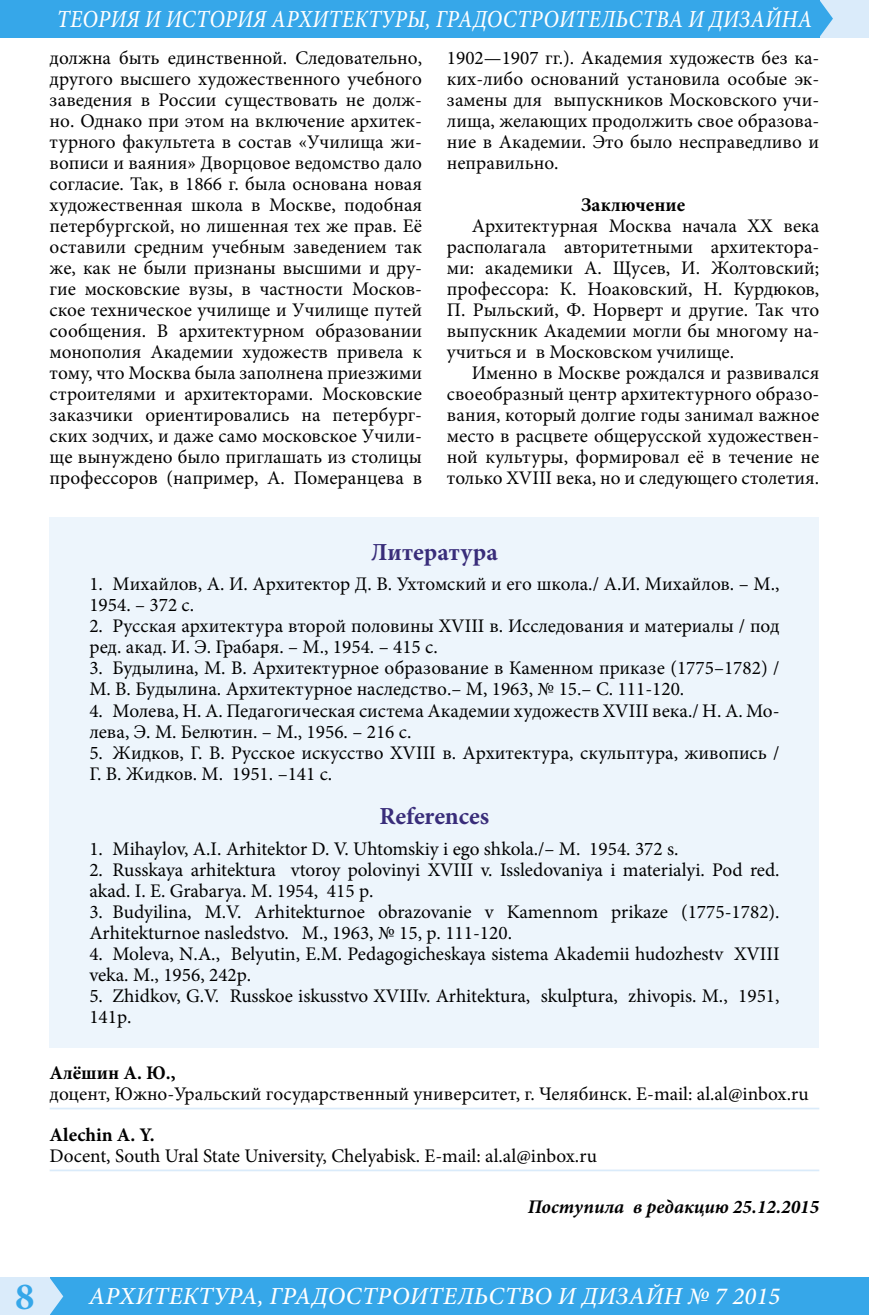
<style>
.page{position:relative;width:869px;height:1315px;background:#fff}
.page>*{position:absolute;margin:0;border:0;box-sizing:border-box;transform-origin:0 0}
.t1{font:700 38.5px "Minion Pro";color:#36a7e9}
.t2{font:italic 500 24.5px "Minion Pro";letter-spacing:.01em;color:#fff;scale:.88 1}
.t3{font:italic 500 24.5px "Minion Pro";letter-spacing:.01em;color:#fff}
.Литература_заголовок{font:700 24.5px "Minion Pro";color:#392d7a}
.Авторы_в_конце_регал{font:19.25px/21px "Minion Pro";color:#000}
.Авторы_в_конце_Посту{font:italic 700 19.25px "Minion Pro";color:#000}
.Авторы_в_конце_стать{font:700 19.25px "Minion Pro";color:#000}
.Жирный_по_центру{font:700 19.25px "Minion Pro";color:#000}
</style>
<div class="page">
<div style="left:46px;top:1277px;width:822px;height:38px;background:#36a7e9"></div>
<div style="left:819px;top:0;width:49px;height:37px;background:#daebfa"></div>
<div style="left:0;top:1277px;width:50px;height:38px;background:#daebfa"></div>
<div style="left:0;top:0;width:819px;height:37px;background:#36a7e9"></div>
<svg style="left:50px;top:1278px;width:13px;height:37px"></svg>
<svg style="left:819px;top:0;width:13px;height:37px"></svg>
<div style="left:50px;top:517px;width:769px;height:530px;background:#edf5fc"></div>
<hr style="left:50px;top:1107px;width:769px;height:2px;background:#daebfa">
<hr style="left:50px;top:1169px;width:769px;height:2px;background:#daebfa">
<p class="t2" style="left:57px;top:2px;width:859px">ТЕОРИЯ И ИСТОРИЯ АРХИТЕКТУРЫ, ГРАДОСТРОИТЕЛЬСТВА И ДИЗАЙНА</p>
<p class="Авторы_в_конце_регал" style="left:50px;top:47px;width:374px;text-align:justify">должна быть единственной. Следовательно, другого высшего художественного учебного заведения в России существовать не долж&shy;но. Однако при этом на включение архитек&shy;турного факультета в состав «Училища жи&shy;вописи и ваяния» Дворцовое ведомство дало согласие. Так, в 1866 г. была основана новая художественная школа в Москве, подобная петербургской, но лишенная тех же прав. Её оставили средним учебным заведением так же, как не были признаны высшими и дру&shy;гие московские вузы, в частности Москов&shy;ское техническое училище и Училище путей сообщения. В архитектурном образовании монополия Академии художеств привела к тому, что Москва была заполнена приезжими строителями и архитекторами. Московские заказчики ориентировались на петербург&shy;ских зодчих, и даже само московское Учили&shy;ще вынуждено было приглашать из столицы профессоров (например, А. Померанцева в</p>
<p class="Авторы_в_конце_регал" style="left:446px;top:47px;width:374px;text-align:justify">1902—1907 гг.). Академия художеств без ка&shy;ких-либо оснований установила особые эк&shy;замены для выпускников Московского учи&shy;лища, желающих продолжить свое образова&shy;ние в Академии. Это было несправедливо и неправильно.</p>
<p class="Жирный_по_центру" style="left:580px;top:191px;width:106px">Заключение</p>
<p class="Авторы_в_конце_регал" style="left:446px;top:215px;width:374px;text-align:justify;text-indent:25px">Архитектурная Москва начала ХХ века располагала авторитетными архитектора&shy;ми: академики А. Щусев, И. Жолтовский; профессора: К. Ноаковский, Н. Курдюков, П. Рыльский, Ф. Норверт и другие. Так что выпускник Академии могли бы многому на&shy;учиться и в Московском училище.</p>
<p class="Авторы_в_конце_регал" style="left:446px;top:362px;width:374px;text-align:justify;text-indent:25px">Именно в Москве рождался и развивался своеобразный центр архитектурного образо&shy;вания, который долгие годы занимал важное место в расцвете общерусской художествен&shy;ной культуры, формировал её в течение не только XVIII века, но и следующего столетия.</p>
<p class="Литература_заголовок" style="left:371px;top:534px;width:128px">Литература</p>
<p class="Авторы_в_конце_регал" style="left:89px;top:574px;width:691px">1. Михайлов, А. И. Архитектор Д. В. Ухтомский и его школа./ А.И. Михайлов. – М.,<br>1954. – 372 с.</p>
<p class="Авторы_в_конце_регал" style="left:89px;top:616px;width:691px">2. Русская архитектура второй половины XVIII в. Исследования и материалы / под ред. акад. И. Э. Грабаря. – М., 1954. – 415 с.</p>
<p class="Авторы_в_конце_регал" style="left:89px;top:658px;width:691px">3. Будылина, М. В. Архитектурное образование в Каменном приказе (1775–1782) /<br>М. В. Будылина. Архитектурное наследство.– М, 1963, № 15.– С. 111-120.</p>
<p class="Авторы_в_конце_регал" style="left:89px;top:700px;width:691px">4. Молева, Н. А. Педагогическая система Академии художеств XVIII века./ Н. А. Мо&shy;лева, Э. М. Белютин. – М., 1956. – 216 с.</p>
<p class="Авторы_в_конце_регал" style="left:89px;top:742px;width:691px">5. Жидков, Г. В. Русское искусство XVIII в. Архитектура, скульптура, живопись /<br>Г. В. Жидков. М. 1951. –141 с.</p>
<p class="Литература_заголовок" style="left:379px;top:798px;width:111px">References</p>
<p class="Авторы_в_конце_регал" style="left:89px;top:838px;width:590px">1. Mihaylov, A.I. Arhitektor D. V. Uhtomskiy i ego shkola./– M. 1954. 372 s.</p>
<p class="Авторы_в_конце_регал" style="left:89px;top:859px;width:691px">2. Russkaya arhitektura vtoroy polovinyi XVIII v. Issledovaniya i materialyi. Pod red. akad. I. E. Grabarya. M. 1954, 415 р.</p>
<p class="Авторы_в_конце_регал" style="left:89px;top:901px;width:691px">3. Budyilina, M.V. Arhitekturnoe obrazovanie v Kamennom prikaze (1775-1782).<br>Arhitekturnoe nasledstvo. M., 1963, № 15, р. 111-120.</p>
<p class="Авторы_в_конце_регал" style="left:89px;top:943px;width:691px">4. Moleva, N.A., Belyutin, E.M. Pedagogicheskaya sistema Akademii hudozhestv XVIII veka. M., 1956, 242р.</p>
<p class="Авторы_в_конце_регал" style="left:89px;top:985px;width:691px">5. Zhidkov, G.V. Russkoe iskusstvo XVIIIv. Arhitektura, skulptura, zhivopis. M., 1951,<br>141р.</p>
<p class="Авторы_в_конце_стать" style="left:50px;top:1059px;width:127px">Алёшин А. Ю.,</p>
<p class="Авторы_в_конце_регал" style="left:50px;top:1083px;width:760px">доцент, Южно-Уральский государственный университет, г. Челябинск. E-mail: al.al@inbox.ru</p>
<p class="Авторы_в_конце_стать" style="left:50px;top:1121px;width:107px">Alechin A. Y.</p>
<p class="Авторы_в_конце_регал" style="left:50px;top:1145px;width:548px">Docent, South Ural State University, Chelyabisk. E-mail: al.al@inbox.ru</p>
<p class="Авторы_в_конце_Посту" style="left:527px;top:1193px;width:293px">Поступила в редакцию 25.12.2015</p>
<h1 class="t1" style="left:15px;top:1269px;width:21px">8</h1>
<p class="t3" style="left:89px;top:1279px;width:692px">АРХИТЕКТУРА, ГРАДОСТРОИТЕЛЬСТВО И ДИЗАЙН № 7 2015</p>
</div>
